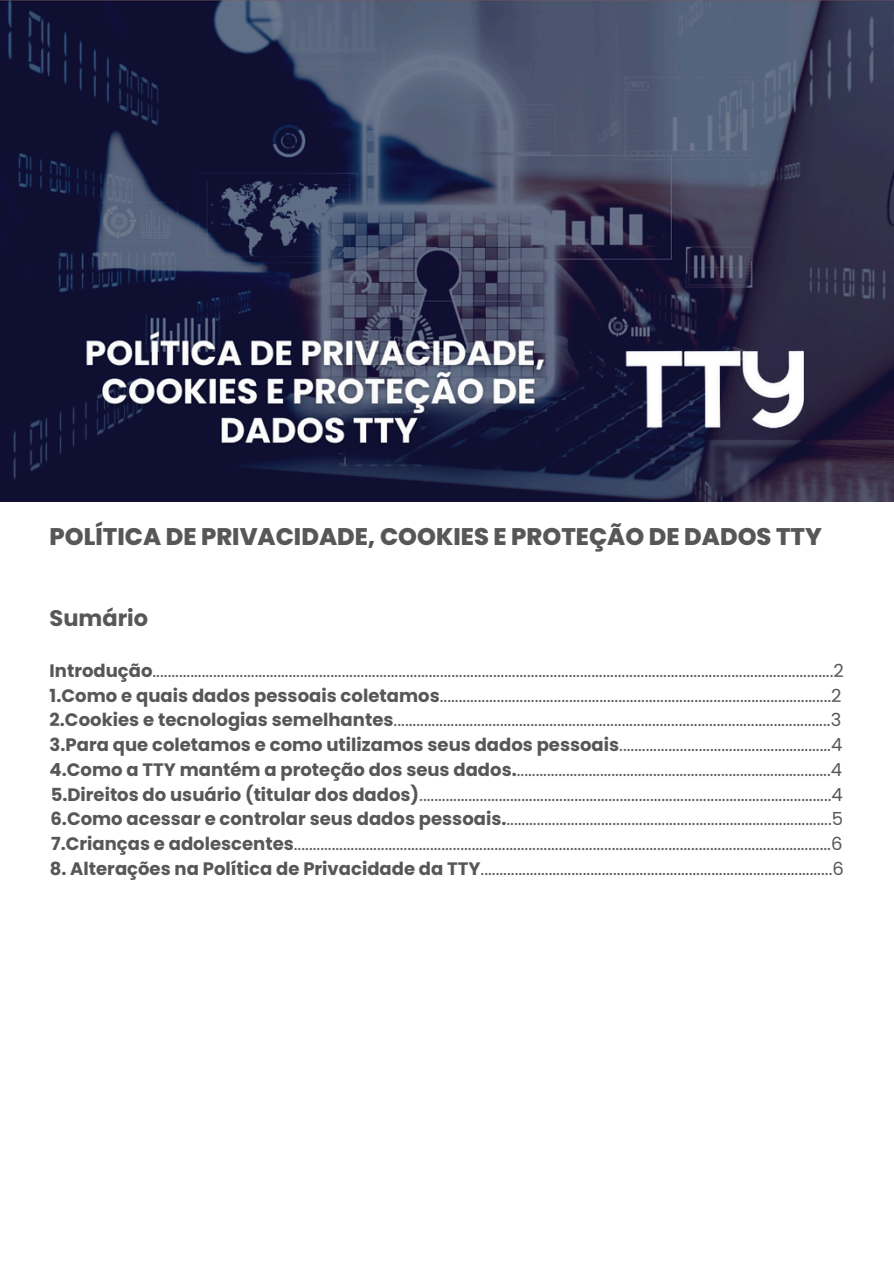
<style>
.page{position:relative;width:894px;height:1264px;background:#fff}
.page>*{position:absolute;margin:0;border:0;box-sizing:border-box;transform-origin:0 0}
.t1{font:800 24px "Poppins";color:#575756}
.t2{font:700 22.5px "Poppins";color:#575756}
.t3{font:18px "Poppins";color:#575756}
.s1{font-weight:700}
</style>
<div class="page">
<img style="left:0;top:0;width:893px;height:502px">
<p class="t1" style="left:50px;top:519px;width:773px">POLÍTICA DE PRIVACIDADE, COOKIES E PROTEÇÃO DE DADOS TTY</p>
<h1 class="t2" style="left:50px;top:602px;width:100px">Sumário</h1>
<h2 class="t3" style="left:50px;top:658px;width:795px"><span class="s1">Introdução</span>....................................................................................................................................................................................2</h2>
<p class="t3" style="left:50px;top:682px;width:793px"><span class="s1">1.Como e quais dados pessoais coletamos</span>.......................................................................................................2</p>
<p class="t3" style="left:50px;top:707px;width:793px"><span class="s1">2.Cookies e tecnologias semelhantes</span>...................................................................................................................3</p>
<p class="t3" style="left:50px;top:732px;width:794px"><span class="s1">3.Para que coletamos e como utilizamos seus dados pessoais</span>........................................................4</p>
<p class="t3" style="left:50px;top:757px;width:793px"><span class="s1">4.Como a TTY mantém a proteção dos seus dados.</span>...................................................................................4</p>
<p class="t3" style="left:51px;top:781px;width:793px"><span class="s1">5.Direitos do usuário (titular dos dados)</span>.............................................................................................................4</p>
<p class="t3" style="left:50px;top:806px;width:794px"><span class="s1">6.Como acessar e controlar seus dados pessoais.</span>......................................................................................5</p>
<p class="t3" style="left:51px;top:831px;width:792px"><span class="s1">7.Crianças e adolescentes</span>..............................................................................................................................................6</p>
<p class="t3" style="left:50px;top:856px;width:795px"><span class="s1">8. Alterações na Política de Privacidade da TTY</span>.............................................................................................6</p>
</div>
